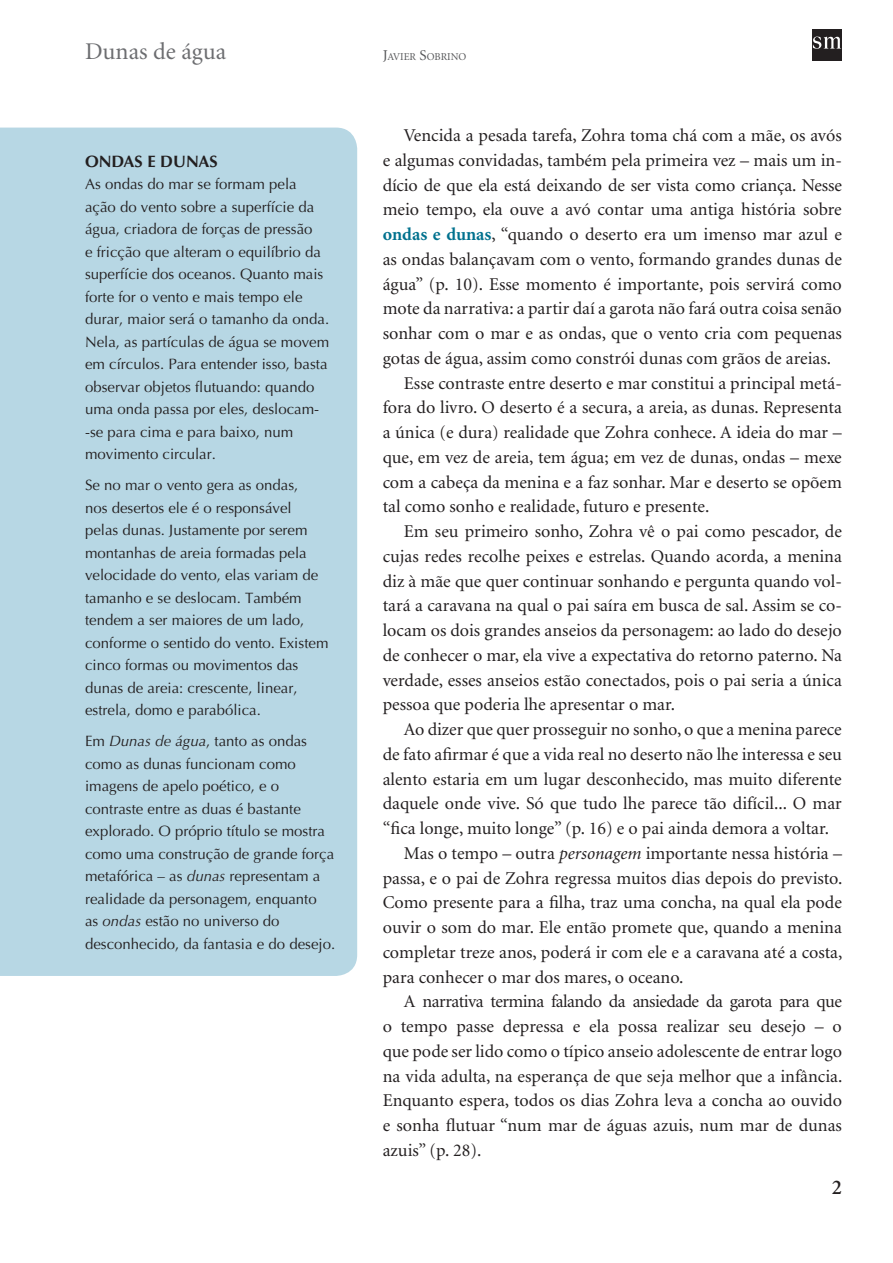
<style>
.page{position:relative;width:893px;height:1263px;background:#fff}
.page>*{position:absolute;margin:0;border:0;box-sizing:border-box;transform-origin:0 0}
.t1{font:24px "Minion";color:#6c6d70}
.SM_Texto{font:600 21px "Minion";color:#231f20}
.SM_Texto-2{font:18px/24.8px "Minion";color:#231f20;text-align:justify}
.SM_Box_Título{font:700 16.5px "Optima LT Std";color:#231f20}
.SM_Box_Texto{font:15px/22.5px "Optima LT Std";color:#231f20}
.t2{font:10.5px "Minion";color:#57585a}
.s1{font-size:15px}
.s2{font-style:italic}
.s3{font-weight:700;color:#00718e}
</style>
<div class="page">
<div style="left:823px;top:29px;width:19px;height:32px;background:#231f20"></div>
<div style="left:812px;top:29px;width:10px;height:32px;background:#231f20"></div>
<svg style="left:813px;top:36px;width:28px;height:13px"></svg>
<div style="left:0;top:128px;width:357px;height:848px;background:#b7d7e4"></div>
<h1 class="t1" style="left:85px;top:40px;width:143px">Dunas de água</h1>
<p class="t2" style="left:383px;top:51px;width:85px"><span class="s1">J</span>AVIER <span class="s1">S</span>OBRINO</p>
<p class="SM_Box_Título" style="left:85px;top:151px;width:134px">ONDAS E DUNAS</p>
<p class="SM_Box_Texto" style="left:85px;top:173px;width:246px">As ondas do mar se formam pela ação do vento sobre a superfície da água, criadora de forças de pressão<br>e fricção que alteram o equilíbrio da superfície dos oceanos. Quanto mais forte for o vento e mais tempo ele durar, maior será o tamanho da onda.<br>Nela, as partículas de água se movem em círculos. Para entender isso, basta observar objetos flutuando: quando uma onda passa por eles, deslocam--se para cima e para baixo, num movimento circular.</p>
<p class="SM_Box_Texto" style="left:85px;top:474px;width:245px">Se no mar o vento gera as ondas,<br>nos desertos ele é o responsável pelas dunas. Justamente por serem montanhas de areia formadas pela velocidade do vento, elas variam de tamanho e se deslocam. Também tendem a ser maiores de um lado, conforme o sentido do vento. Existem cinco formas ou movimentos das dunas de areia: crescente, linear, estrela, domo e parabólica.</p>
<p class="SM_Box_Texto" style="left:85px;top:730px;width:252px">Em <span class="s2">Dunas de água</span>, tanto as ondas como as dunas funcionam como imagens de apelo poético, e o contraste entre as duas é bastante explorado. O próprio título se mostra como uma construção de grande força metafórica – as <span class="s2">dunas</span> representam a realidade da personagem, enquanto<br>as <span class="s2">ondas</span> estão no universo do desconhecido, da fantasia e do desejo.</p>
<p class="SM_Texto-2" style="left:383px;top:124px;width:461px;text-indent:21px">Vencida a pesada tarefa, Zohra toma chá com a mãe, os avós e algumas convidadas, também pela primeira vez – mais um in&shy;dício de que ela está deixando de ser vista como criança. Nesse meio tempo, ela ouve a avó contar uma antiga história sobre <span class="s3">ondas e dunas</span>, “quando o deserto era um imenso mar azul e as ondas balançavam com o vento, formando grandes dunas de água” (p. 10). Esse momento é importante, pois servirá como mote da narrativa: a partir daí a garota não fará outra coisa senão sonhar com o mar e as ondas, que o vento cria com pequenas gotas de água, assim como constrói dunas com grãos de areias.</p>
<p class="SM_Texto-2" style="left:383px;top:371px;width:461px;text-indent:21px">Esse contraste entre deserto e mar constitui a principal metá&shy;fora do livro. O deserto é a secura, a areia, as dunas. Representa a única (e dura) realidade que Zohra conhece. A ideia do mar – que, em vez de areia, tem água; em vez de dunas, ondas – mexe com a cabeça da menina e a faz sonhar. Mar e deserto se opõem tal como sonho e realidade, futuro e presente.</p>
<p class="SM_Texto-2" style="left:383px;top:520px;width:461px;text-indent:21px">Em seu primeiro sonho, Zohra vê o pai como pescador, de cujas redes recolhe peixes e estrelas. Quando acorda, a menina diz à mãe que quer continuar sonhando e pergunta quando vol&shy;tará a caravana na qual o pai saíra em busca de sal. Assim se co&shy;locam os dois grandes anseios da personagem: ao lado do desejo de conhecer o mar, ela vive a expectativa do retorno paterno. Na verdade, esses anseios estão conectados, pois o pai seria a única pessoa que poderia lhe apresentar o mar.</p>
<p class="SM_Texto-2" style="left:383px;top:718px;width:461px;text-indent:21px">Ao dizer que quer prosseguir no sonho, o que a menina parece de fato afirmar é que a vida real no deserto não lhe interessa e seu alento estaria em um lugar desconhecido, mas muito diferente daquele onde vive. Só que tudo lhe parece tão difícil... O mar “fica longe, muito longe” (p. 16) e o pai ainda demora a voltar.</p>
<p class="SM_Texto-2" style="left:383px;top:841px;width:461px;text-indent:21px">Mas o tempo – outra <span class="s2">personagem</span> importante nessa história – passa, e o pai de Zohra regressa muitos dias depois do previsto.<br>Como presente para a filha, traz uma concha, na qual ela pode ouvir o som do mar. Ele então promete que, quando a menina completar treze anos, poderá ir com ele e a caravana até a costa, para conhecer o mar dos mares, o oceano.</p>
<p class="SM_Texto-2" style="left:383px;top:990px;width:461px;text-indent:21px">A narrativa termina falando da ansiedade da garota para que o tempo passe depressa e ela possa realizar seu desejo – o que pode ser lido como o típico anseio adolescente de entrar logo na vida adulta, na esperança de que seja melhor que a infância.<br>Enquanto espera, todos os dias Zohra leva a concha ao ouvido e sonha flutuar “num mar de águas azuis, num mar de dunas azuis” (p. 28).</p>
<p class="SM_Texto" style="left:832px;top:1176px;width:12px">2</p>
</div>
